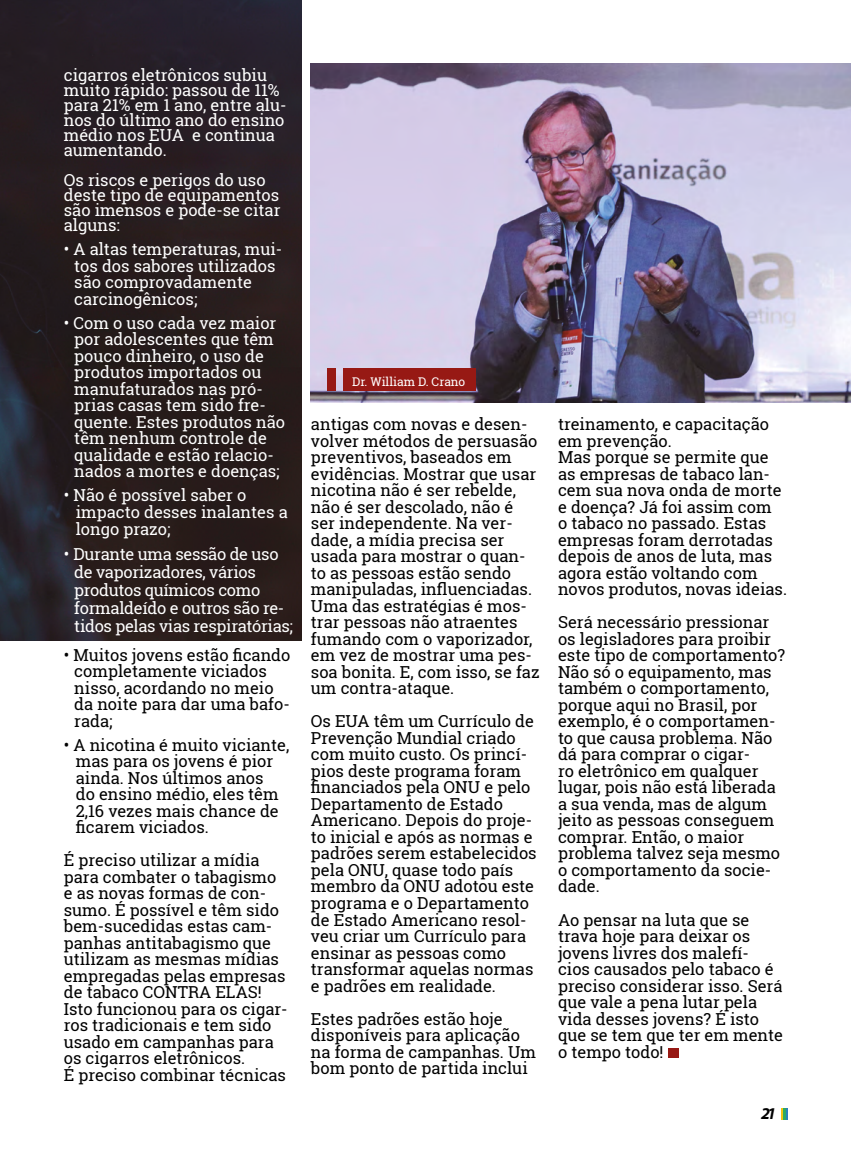
<style>
.page{position:relative;width:851px;height:1149px;background:#fff}
.page>*{position:absolute;margin:0;border:0;box-sizing:border-box;transform-origin:0 0}
.t1{font:16.5px/16.5px "Roboto Slab";color:#000}
.t2{font:16.5px/16.5px "Roboto Slab";color:#fff}
.t3{font:16.5px/18px "Roboto Slab";letter-spacing:-.02em;color:#fff}
.t4{font:italic 700 16.5px "Myriad Pro";color:#000}
.t5{font:12px "Roboto Slab";color:#fff}
</style>
<div class="page">
<svg style="left:781px;top:1108px;width:6px;height:10px"></svg>
<img style="left:0;top:0;width:302px;height:640px">
<img style="left:311px;top:64px;width:539px;height:338px">
<div style="left:668px;top:1047px;width:10px;height:10px;background:#971914"></div>
<div style="left:343px;top:368px;width:132px;height:22px;background:#971914"></div>
<div style="left:327px;top:368px;width:8px;height:22px;background:#971914"></div>
<p class="t2" style="left:64px;top:67px;width:224px;line-height:15px">cigarros eletrônicos subiu muito rápido: passou de 11% para 21% em 1 ano, entre alu&shy;nos do último ano do ensino médio nos EUA e continua aumentando.</p>
<p class="t2" style="left:64px;top:172px;width:218px;line-height:15px">Os riscos e perigos do uso deste tipo de equipamentos são imensos e pode-se citar alguns:</p>
<p class="t2" style="left:74px;top:241px;width:209px;text-indent:-10px">• A altas temperaturas, mui&shy;tos dos sabores utilizados são comprovadamente carcinogênicos;</p>
<p class="t2" style="left:74px;top:314px;width:212px;text-indent:-10px">• Com o uso cada vez maior por adolescentes que têm pouco dinheiro, o uso de produtos importados ou manufaturados nas pró&shy;prias casas tem sido fre&shy;quente. Estes produtos não têm nenhum controle de qualidade e estão relacio&shy;nados a mortes e doenças;</p>
<p class="t2" style="left:76px;top:487px;width:213px;text-indent:-12px">• Não é possível saber o impacto desses inalantes a longo prazo;</p>
<p class="t3" style="left:74px;top:544px;width:220px;text-indent:-10px">• Durante uma sessão de uso de vaporizadores, vários produtos químicos como formaldeído e outros são re&shy;tidos pelas vias respiratórias;</p>
<p class="t1" style="left:74px;top:646px;width:217px;text-indent:-10px">• Muitos jovens estão ficando completamente viciados nisso, acordando no meio da noite para dar uma bafo&shy;rada;</p>
<p class="t1" style="left:76px;top:736px;width:215px;text-indent:-12px">• A nicotina é muito viciante, mas para os jovens é pior ainda. Nos últimos anos<br>do ensino médio, eles têm<br>2,16 vezes mais chance de ficarem viciados.</p>
<p class="t1" style="left:64px;top:851px;width:225px">É preciso utilizar a mídia para combater o tabagismo e as novas formas de con&shy;sumo. É possível e têm sido bem-sucedidas estas cam&shy;panhas antitabagismo que utilizam as mesmas mídias empregadas pelas empresas de tabaco CONTRA ELAS!<br>Isto funcionou para os cigar&shy;ros tradicionais e tem sido usado em campanhas para os cigarros eletrônicos.<br>É preciso combinar técnicas</p>
<p class="t5" style="left:352px;top:373px;width:115px">Dr. William D. Crano</p>
<p class="t1" style="left:311px;top:415px;width:230px">antigas com novas e desen&shy;volver métodos de persuasão preventivos, baseados em evidências. Mostrar que usar nicotina não é ser rebelde, não é ser descolado, não é ser independente. Na ver&shy;dade, a mídia precisa ser usada para mostrar o quan&shy;to as pessoas estão sendo manipuladas, influenciadas.<br>Uma das estratégias é mos&shy;trar pessoas não atraentes fumando com o vaporizador, em vez de mostrar uma pes&shy;soa bonita. E, com isso, se faz um contra-ataque.</p>
<p class="t1" style="left:311px;top:712px;width:227px">Os EUA têm um Currículo de<br>Prevenção Mundial criado com muito custo. Os princí&shy;pios deste programa foram financiados pela ONU e pelo<br>Departamento de Estado<br>Americano. Depois do proje&shy;to inicial e após as normas e padrões serem estabelecidos pela ONU, quase todo país membro da ONU adotou este programa e o Departamento de Estado Americano resol&shy;veu criar um Currículo para ensinar as pessoas como transformar aquelas normas e padrões em realidade.</p>
<p class="t1" style="left:311px;top:1009px;width:226px">Estes padrões estão hoje disponíveis para aplicação na forma de campanhas. Um bom ponto de partida inclui</p>
<p class="t1" style="left:558px;top:415px;width:230px">treinamento, e capacitação em prevenção.<br>Mas porque se permite que as empresas de tabaco lan&shy;cem sua nova onda de morte e doença? Já foi assim com<br>o tabaco no passado. Estas empresas foram derrotadas depois de anos de luta, mas agora estão voltando com novos produtos, novas ideias.</p>
<p class="t1" style="left:558px;top:613px;width:228px">Será necessário pressionar os legisladores para proibir este tipo de comportamento?<br>Não só o equipamento, mas também o comportamento, porque aqui no Brasil, por exemplo, é o comportamen&shy;to que causa problema. Não dá para comprar o cigar-<br>ro eletrônico em qualquer lugar, pois não está liberada a sua venda, mas de algum jeito as pessoas conseguem comprar. Então, o maior problema talvez seja mesmo o comportamento da socie&shy;dade.</p>
<p class="t1" style="left:558px;top:910px;width:226px">Ao pensar na luta que se trava hoje para deixar os jovens livres dos malefí&shy;cios causados pelo tabaco é preciso considerar isso. Será que vale a pena lutar pela vida desses jovens? É isto que se tem que ter em mente o tempo todo!</p>
<p class="t4" style="left:761px;top:1102px;width:16px">21</p>
</div>
